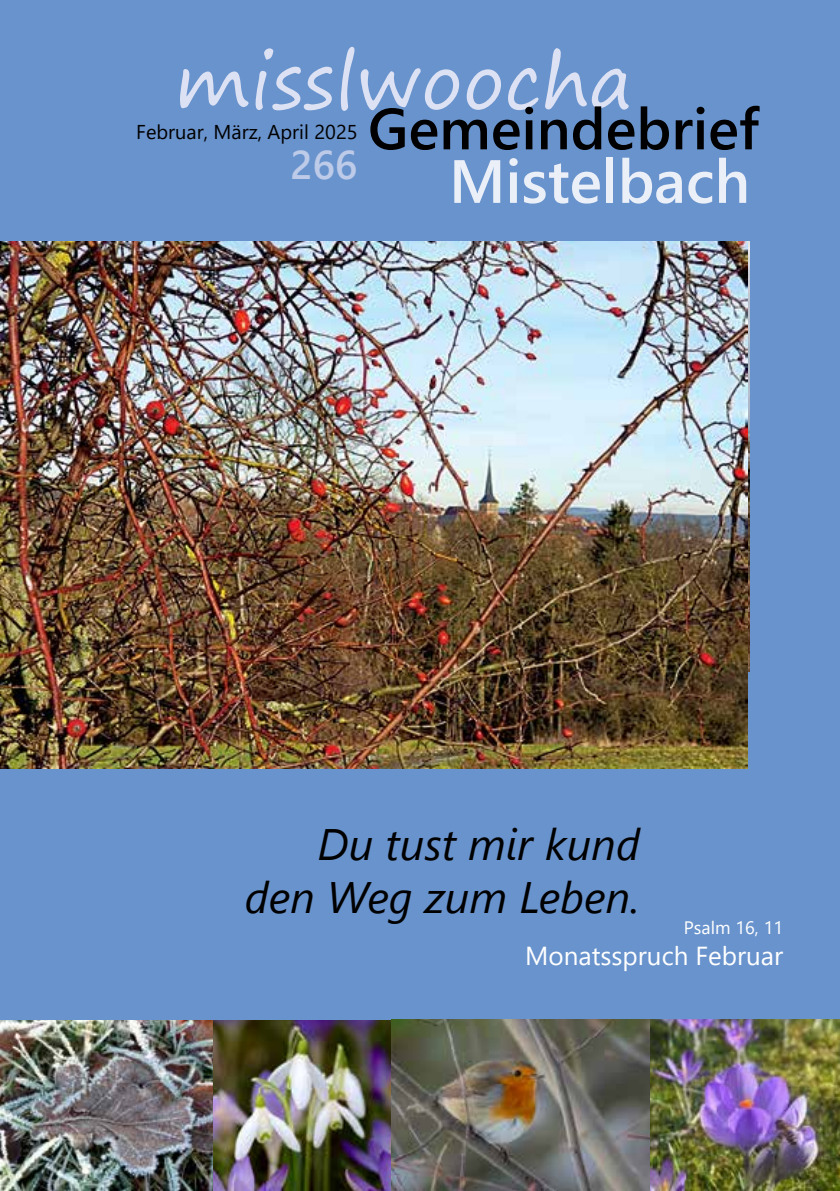
<style>
.page{position:relative;width:840px;height:1191px;background:#fff}
.page>*{position:absolute;margin:0;border:0;box-sizing:border-box;transform-origin:0 0}
.t1{font:74px "Segoe Print";color:#dce2f3}
.t2{font:600 61px "Segoe UI";color:#ebeff8}
.t3{font:600 58px "Segoe UI";color:#000}
.t4{font:italic 44px/52.8px "Segoe UI";color:#000;text-align:right}
.t5{font:600 40px "Segoe UI";color:#bdcbe9}
.t6{font:26px "Segoe UI";color:#fff}
.t7{font:20px "Segoe UI";color:#000}
.t8{font:18px "Segoe UI";color:#fff}
</style>
<div class="page">
<div style="left:0;top:0;width:839px;height:1191px;background:#6993cd"></div>
<img style="left:213px;top:1020px;width:178px;height:171px">
<img style="left:391px;top:1020px;width:448px;height:171px">
<img style="left:0;top:1020px;width:213px;height:171px">
<img style="left:0;top:241px;width:747px;height:527px">
<h1 class="t1" style="left:174px;top:16px;width:459px">misslwoocha</h1>
<h3 class="t3" style="left:368px;top:74px;width:392px">Gemeindebrief</h3>
<p class="t7" style="left:136px;top:113px;width:223px">Februar, März, April 2025</p>
<p class="t5" style="left:290px;top:127px;width:68px">266</p>
<h2 class="t2" style="left:449px;top:124px;width:302px">Mistelbach</h2>
<p class="t4" style="left:245px;top:811px;width:396px">Du tust mir kund den Weg zum Leben.</p>
<p class="t8" style="left:683px;top:910px;width:101px">Psalm 16, 11</p>
<p class="t6" style="left:524px;top:931px;width:259px">Monatsspruch Februar</p>
</div>
